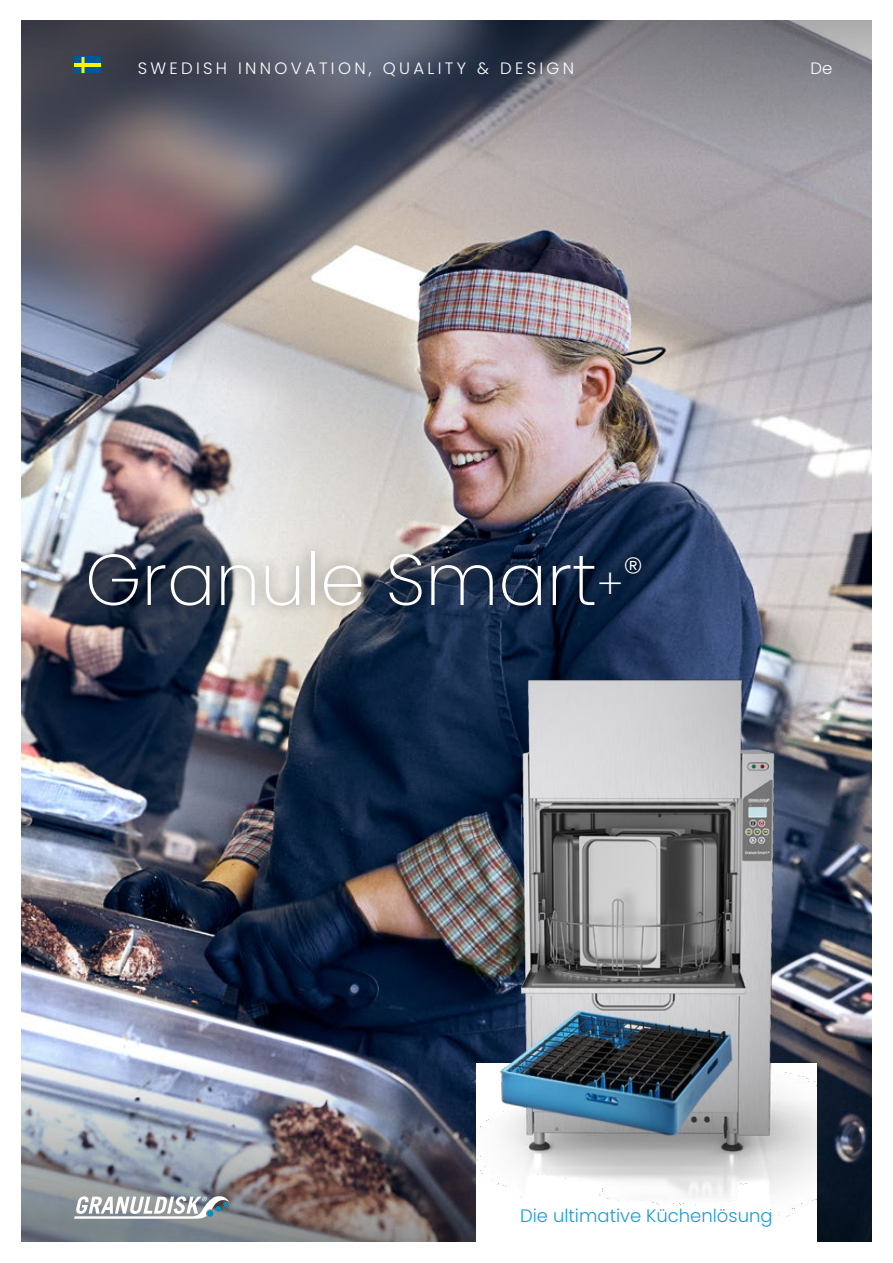
<style>
.page{position:relative;width:893px;height:1263px;background:#fff}
.page>*{position:absolute;margin:0;border:0;box-sizing:border-box;transform-origin:0 0}
.t1{font:200 72px "Poppins";color:#fff}
.t2{font:300 18px "Poppins";color:#1c9ad6}
.t3{font:300 16.5px "Poppins";letter-spacing:.2em;color:#fff}
.s1{font-size:42px}
</style>
<div class="page">
<img style="left:21px;top:193px;width:851px;height:800px">
<img style="left:21px;top:993px;width:393px;height:249px">
<svg style="left:21px;top:21px;width:851px;height:172px;background:#706f7a"></svg>
<div style="left:74px;top:57px;width:26px;height:16px;background:#00589b"></div>
<hr style="left:74px;top:63px;width:27px;height:4px;background:#fff200">
<hr style="left:82px;top:57px;width:3px;height:16px;background:#fff200">
<div style="left:75px;top:539px;width:580px;height:80px;background:#000;opacity:.26"></div>
<svg style="left:74px;top:1196px;width:155px;height:23px"></svg>
<div style="left:207px;top:1210px;width:6px;height:7px;background:#008fbe;border-radius:50%"></div>
<img style="left:414px;top:664px;width:458px;height:578px">
<p class="t3" style="left:138px;top:59px;width:438px">SWEDISH INNOVATION, QUALITY &amp; DESIGN</p>
<p class="t3" style="left:810px;top:59px;width:23px">De</p>
<h1 class="t1" style="left:85px;top:538px;width:560px">Granule Smart<span class="s1">+</span><sup>®</sup></h1>
<p class="t2" style="left:520px;top:1205px;width:254px">Die ultimative Küchenlösung</p>
</div>
